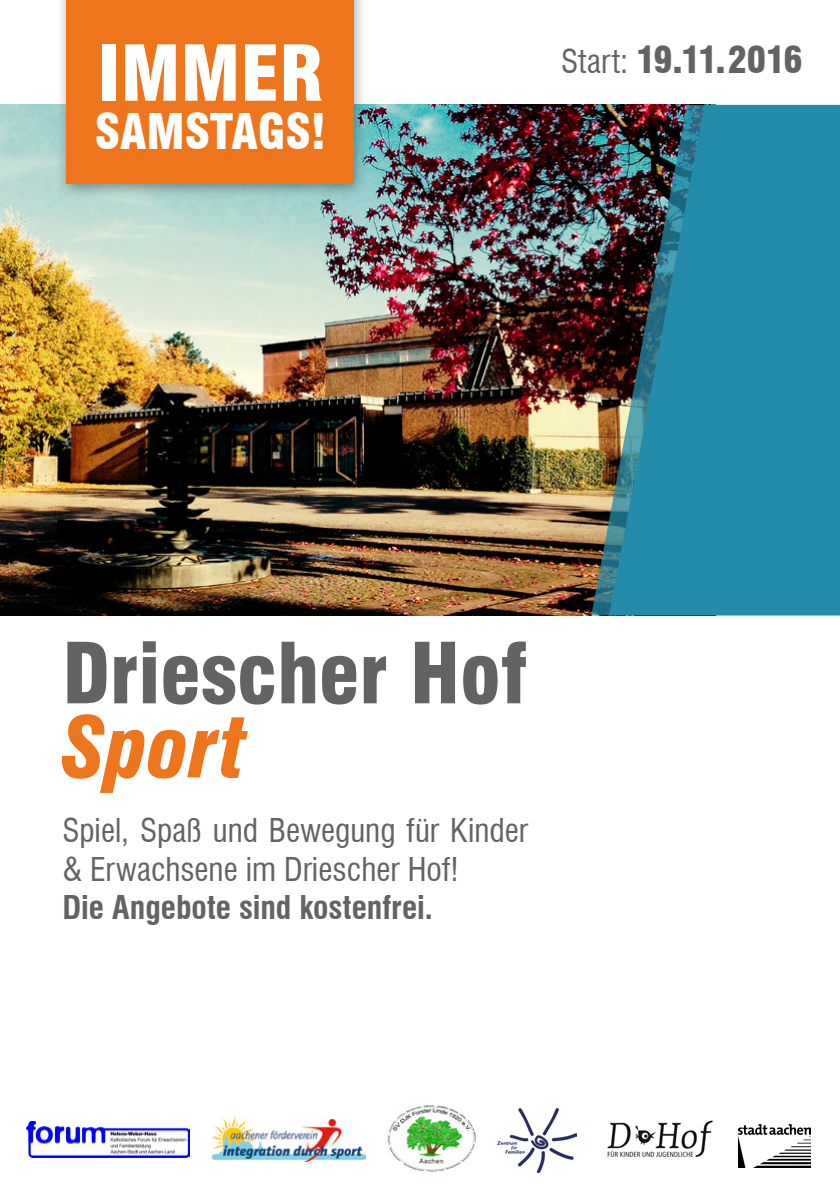
<style>
.page{position:relative;width:840px;height:1191px;background:#fff}
.page>*{position:absolute;margin:0;border:0;box-sizing:border-box;transform-origin:0 0}
.t1{font:900 condensed 81.8px "Swiss 721 BT";color:#646363}
.t2{font:italic 900 condensed 81.8px "Swiss 721 BT";color:#ee751c}
.t3{font:900 condensed 75px "Swiss 721 BT";color:#fff}
.t4{font:900 condensed 48px "Swiss 721 BT";color:#fff}
.t5{font:900 condensed 36px "Swiss 721 BT";letter-spacing:-.05em;color:#646363}
.t6{font:condensed 32px/38.4px "Swiss 721 BT";color:#646363}
.t7{font:700 condensed 32px "Swiss 721 BT";color:#646363}
.s1{font-weight:400;font-size:32px}
</style>
<div class="page">
<img style="left:607px;top:1120px;width:106px;height:37px">
<img style="left:387px;top:1105px;width:88px;height:67px">
<img style="left:738px;top:1124px;width:72px;height:43px">
<img style="left:26px;top:1121px;width:163px;height:36px">
<img style="left:497px;top:1106px;width:79px;height:66px">
<img style="left:212px;top:1116px;width:153px;height:45px">
<img style="left:0;top:105px;width:591px;height:510px">
<img style="left:591px;top:105px;width:17px;height:510px">
<svg style="left:608px;top:105px;width:231px;height:510px;background:#277d95"></svg>
<div style="left:55px;top:0;width:312px;height:199px;background:#000;opacity:.35"></div>
<div style="left:66px;top:0;width:287px;height:183px;background:#ee751c"></div>
<h2 class="t3" style="left:98px;top:28px;width:226px">IMMER</h2>
<h3 class="t4" style="left:95px;top:102px;width:233px">SAMSTAGS!</h3>
<p class="t5" style="left:560px;top:38px;width:243px"><span class="s1">Start:</span> 19.11.2016</p>
<h1 class="t1" style="left:62px;top:624px;width:466px">Driescher Hof</h1>
<h1 class="t2" style="left:62px;top:698px;width:185px">Sport</h1>
<p class="t6" style="left:62px;top:811px;width:467px">Spiel, Spaß und Bewegung für Kinder &amp; Erwachsene im Driescher Hof!</p>
<p class="t7" style="left:62px;top:888px;width:372px">Die Angebote sind kostenfrei.</p>
</div>
